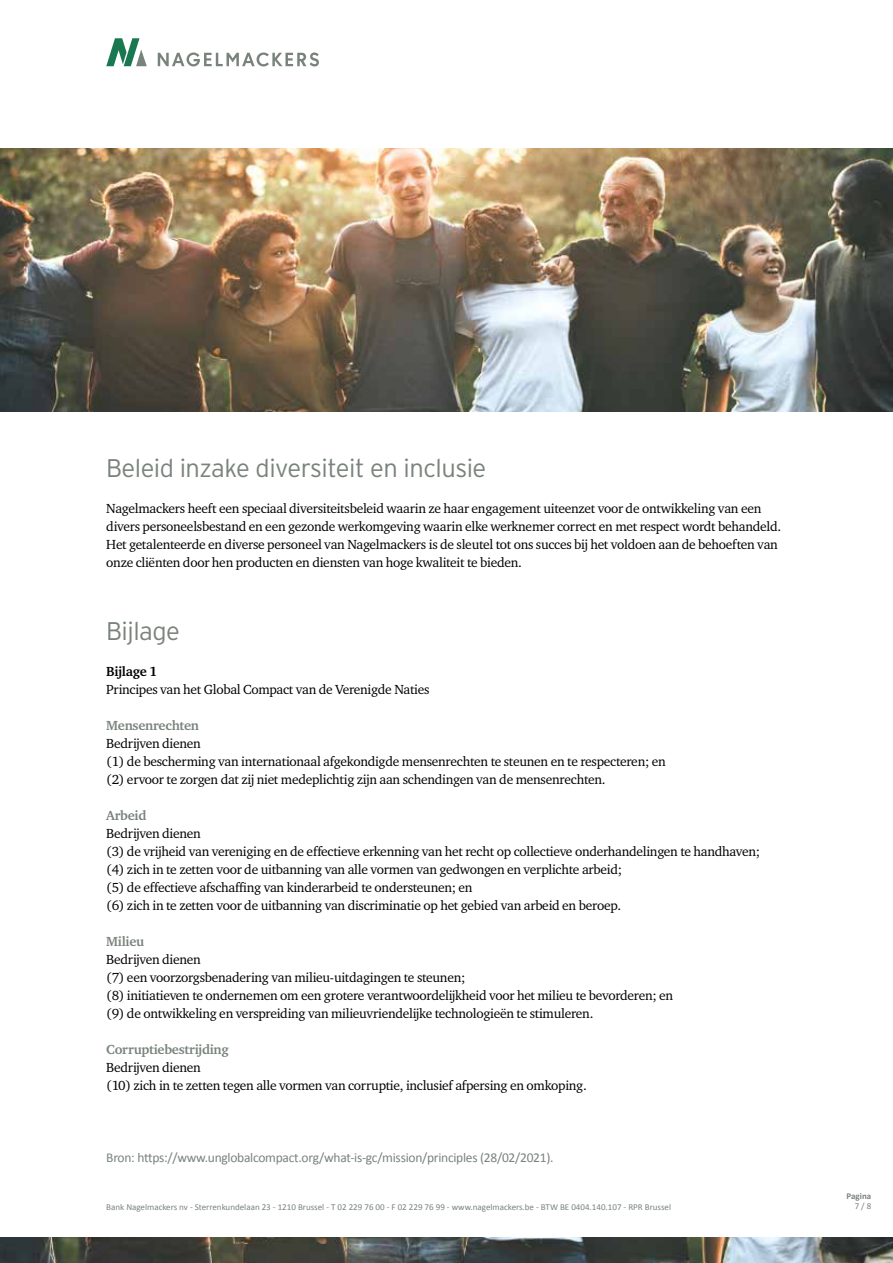
<style>
.page{position:relative;width:893px;height:1263px;background:#fff}
.page>*{position:absolute;margin:0;border:0;box-sizing:border-box;transform-origin:0 0}
.t1{font:300 25.5px "Interstate";letter-spacing:-.02em;color:#79837c}
.t2{font:13.5px/18px "Charter ITC";letter-spacing:-.02em;color:#000}
.t3{font:13.5px "Calibri";letter-spacing:-.02em;color:#79837c}
.t4{font:700 13.5px "Charter ITC";letter-spacing:-.02em;color:#79837c}
.t5{font:700 13.5px "Charter ITC";letter-spacing:-.02em;color:#000}
.t6{font:9px "Calibri";color:#79837c}
.t7{font:700 9px "Calibri";color:#79837c}
</style>
<div class="page">
<svg style="left:106px;top:38px;width:41px;height:28px"></svg>
<svg style="left:158px;top:52px;width:161px;height:14px"></svg>
<img style="left:0;top:149px;width:893px;height:262px">
<img style="left:0;top:1237px;width:893px;height:26px">
<h1 class="t1" style="left:106px;top:453px;width:382px">Beleid inzake diversiteit en inclusie</h1>
<p class="t2" style="left:106px;top:500px;width:676px">Nagelmackers heeft een speciaal diversiteitsbeleid waarin ze haar engagement uiteenzet voor de ontwikkeling van een divers personeelsbestand en een gezonde werkomgeving waarin elke werknemer correct en met respect wordt behandeld.<br>Het getalenteerde en diverse personeel van Nagelmackers is de sleutel tot ons succes bij het voldoen aan de behoeften van onze cliënten door hen producten en diensten van hoge kwaliteit te bieden.</p>
<h1 class="t1" style="left:106px;top:615px;width:75px">Bijlage</h1>
<p class="t5" style="left:106px;top:662px;width:53px">Bijlage 1</p>
<p class="t2" style="left:106px;top:680px;width:325px">Principes van het Global Compact van de Verenigde Naties</p>
<p class="t4" style="left:106px;top:716px;width:94px">Mensenrechten</p>
<p class="t2" style="left:106px;top:734px;width:561px">Bedrijven dienen<br>(1) de bescherming van internationaal afgekondigde mensenrechten te steunen en te respecteren; en (2) ervoor te zorgen dat zij niet medeplichtig zijn aan schendingen van de mensenrechten.</p>
<p class="t4" style="left:106px;top:806px;width:42px">Arbeid</p>
<p class="t2" style="left:106px;top:823px;width:655px">Bedrijven dienen<br>(3) de vrijheid van vereniging en de effectieve erkenning van het recht op collectieve onderhandelingen te handhaven; (4) zich in te zetten voor de uitbanning van alle vormen van gedwongen en verplichte arbeid;<br>(5) de effectieve afschaffing van kinderarbeid te ondersteunen; en<br>(6) zich in te zetten voor de uitbanning van discriminatie op het gebied van arbeid en beroep.</p>
<p class="t4" style="left:106px;top:932px;width:40px">Milieu</p>
<p class="t2" style="left:106px;top:949px;width:568px">Bedrijven dienen<br>(7) een voorzorgsbenadering van milieu-uitdagingen te steunen;<br>(8) initiatieven te ondernemen om een grotere verantwoordelijkheid voor het milieu te bevorderen; en (9) de ontwikkeling en verspreiding van milieuvriendelijke technologieën te stimuleren.</p>
<p class="t4" style="left:106px;top:1040px;width:124px">Corruptiebestrijding</p>
<p class="t2" style="left:106px;top:1057px;width:482px">Bedrijven dienen<br>(10) zich in te zetten tegen alle vormen van corruptie, inclusief afpersing en omkoping.</p>
<p class="t3" style="left:106px;top:1148px;width:449px">Bron: https://www.unglobalcompact.org/what-is-gc/mission/principles (28/02/2021).</p>
<p class="t7" style="left:846px;top:1190px;width:26px">Pagina</p>
<p class="t6" style="left:106px;top:1201px;width:566px">Bank Nagelmackers nv - Sterrenkundelaan 23 - 1210 Brussel - T 02 229 76 00 - F 02 229 76 99 - www.nagelmackers.be - BTW BE 0404.140.107 - RPR Brussel</p>
<p class="t6" style="left:855px;top:1200px;width:18px">7 / 8</p>
</div>
